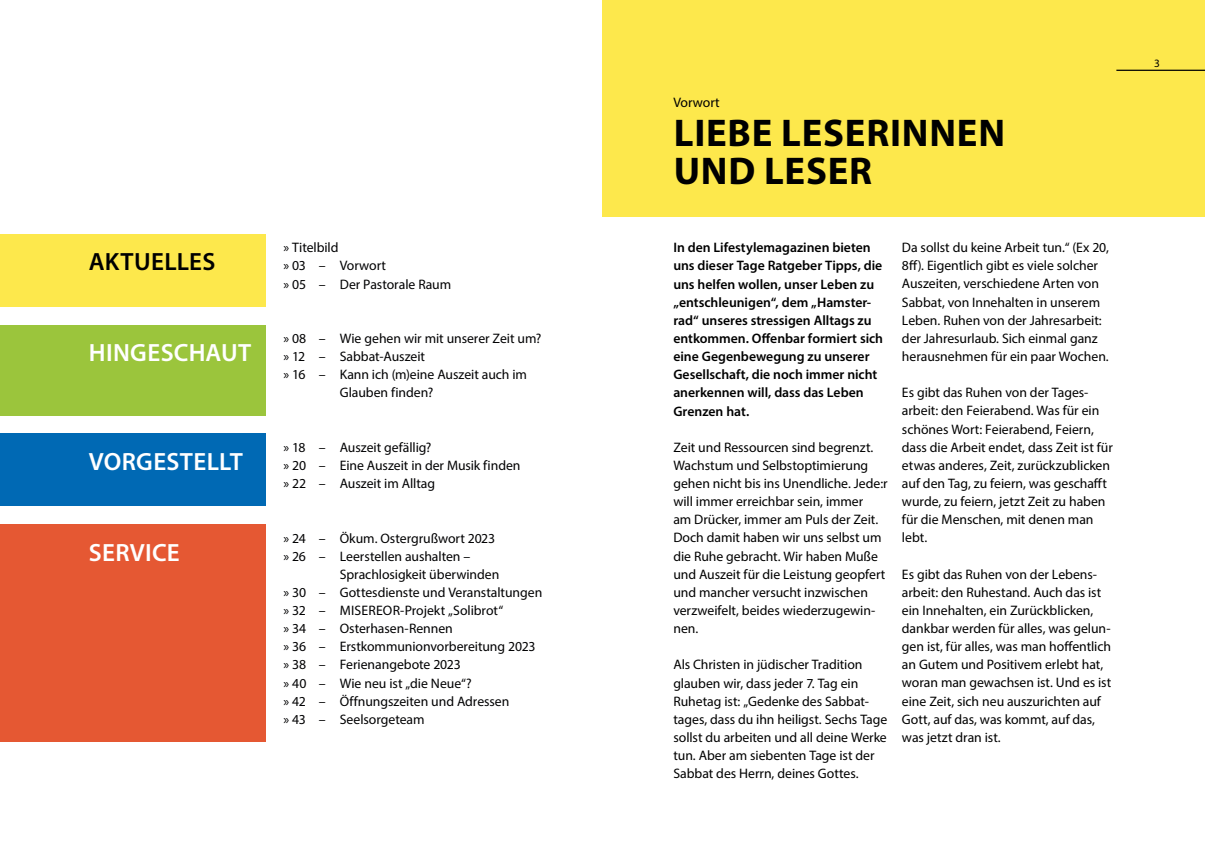
<style>
.page{position:relative;width:1205px;height:851px;background:#fff}
.page>*{position:absolute;margin:0;border:0;box-sizing:border-box;transform-origin:0 0}
.t1{font:700 38.75px/38.8px "Myriad Pro";letter-spacing:.02em;color:#000}
.t2{font:600 25px "Myriad Pro";letter-spacing:.015em;color:#fff}
.t3{font:600 25px "Myriad Pro";letter-spacing:.015em;color:#000}
.t4{font:13.75px/18.1px "Myriad Pro";letter-spacing:-.005em;color:#000}
.t5{font:13.75px/18.1px "Myriad Pro";letter-spacing:-.005em;color:#020203}
.t6{font:600 13.75px/18.1px "Myriad Pro";color:#000}
.t7{font:11.25px "Myriad Pro";color:#000}
</style>
<div class="page">
<div style="left:0;top:524px;width:266px;height:217px;background:#e55833"></div>
<div style="left:0;top:433px;width:266px;height:73px;background:#0069b4"></div>
<div style="left:0;top:325px;width:266px;height:90px;background:#9bc53c"></div>
<div style="left:0;top:234px;width:266px;height:72px;background:#fde84c"></div>
<div style="left:602px;top:0;width:603px;height:216px;background:#fde84c"></div>
<hr style="left:1116px;top:70px;width:89px;height:1px;background:#000">
<h2 class="t3" style="left:89px;top:246px;width:128px">AKTUELLES</h2>
<h2 class="t2" style="left:89px;top:337px;width:164px">HINGESCHAUT</h2>
<h2 class="t2" style="left:89px;top:445px;width:156px">VORGESTELLT</h2>
<h2 class="t2" style="left:89px;top:536px;width:92px">SERVICE</h2>
<p class="t5" style="left:283px;top:238px;width:169px">» Titelbild<br>» 03 – Vorwort<br>» 05 – Der Pastorale Raum</p>
<p class="t5" style="left:283px;top:329px;width:259px">» 08 – Wie gehen wir mit unserer Zeit um?</p>
<p class="t5" style="left:283px;top:347px;width:143px">» 12 – Sabbat-Auszeit</p>
<p class="t5" style="left:283px;top:365px;width:245px">» 16 – Kann ich (m)eine Auszeit auch im</p>
<p class="t5" style="left:340px;top:383px;width:95px">Glauben finden?</p>
<p class="t5" style="left:283px;top:438px;width:239px">» 18 – Auszeit gefällig?<br>» 20 – Eine Auszeit in der Musik finden » 22 – Auszeit im Alltag</p>
<p class="t5" style="left:283px;top:528px;width:213px">» 24 – Ökum. Ostergrußwort 2023</p>
<p class="t5" style="left:283px;top:546px;width:188px">» 26 – Leerstellen aushalten –</p>
<p class="t5" style="left:340px;top:564px;width:161px">Sprachlosigkeit überwinden</p>
<p class="t5" style="left:283px;top:583px;width:260px">» 30 – Gottesdienste und Veranstaltungen</p>
<p class="t5" style="left:283px;top:601px;width:221px">» 32 – MISEREOR-Projekt „Solibrot“</p>
<p class="t5" style="left:283px;top:619px;width:171px">» 34 – Osterhasen-Rennen</p>
<p class="t5" style="left:283px;top:637px;width:254px">» 36 – Erstkommunionvorbereitung 2023</p>
<p class="t5" style="left:283px;top:655px;width:179px">» 38 – Ferienangebote 2023</p>
<p class="t5" style="left:283px;top:673px;width:190px">» 40 – Wie neu ist „die Neue“?</p>
<p class="t5" style="left:283px;top:691px;width:227px">» 42 – Öffnungszeiten und Adressen</p>
<p class="t5" style="left:283px;top:709px;width:143px">» 43 – Seelsorgeteam</p>
<p class="t4" style="left:673px;top:93px;width:48px">Vorwort</p>
<h1 class="t1" style="left:674px;top:112px;width:333px">LIEBE LESERINNEN<br>UND LESER</h1>
<p class="t6" style="left:673px;top:238px;width:211px">In den Lifestylemagazinen bieten uns dieser Tage Ratgeber Tipps, die uns helfen wollen, unser Leben zu „entschleunigen“, dem „Hamster&shy;rad“ unseres stressigen Alltags zu entkommen. Offenbar formiert sich eine Gegenbewegung zu unserer<br>Gesellschaft, die noch immer nicht anerkennen will, dass das Leben<br>Grenzen hat.</p>
<p class="t4" style="left:673px;top:438px;width:216px">Zeit und Ressourcen sind begrenzt.<br>Wachstum und Selbstoptimierung gehen nicht bis ins Unendliche. Jede:r will immer erreichbar sein, immer<br>am Drücker, immer am Puls der Zeit.<br>Doch damit haben wir uns selbst um die Ruhe gebracht. Wir haben Muße und Auszeit für die Leistung geopfert und mancher versucht inzwischen verzweifelt, beides wiederzugewin&shy;nen.</p>
<p class="t4" style="left:673px;top:655px;width:215px">Als Christen in jüdischer Tradition glauben wir, dass jeder 7. Tag ein Ruhetag ist: „Gedenke des Sabbat&shy;tages, dass du ihn heiligst. Sechs Tage sollst du arbeiten und all deine Werke tun. Aber am siebenten Tage ist der Sabbat des Herrn, deines Gottes.</p>
<p class="t4" style="left:902px;top:238px;width:209px">Da sollst du keine Arbeit tun.“ (Ex 20, 8ff). Eigentlich gibt es viele solcher Auszeiten, verschiedene Arten von Sabbat, von Innehalten in unserem Leben. Ruhen von der Jahresarbeit: der Jahresurlaub. Sich einmal ganz herausnehmen für ein paar Wochen.</p>
<p class="t4" style="left:902px;top:383px;width:212px">Es gibt das Ruhen von der Tages&shy;arbeit: den Feierabend. Was für ein schönes Wort: Feierabend, Feiern, dass die Arbeit endet, dass Zeit ist für etwas anderes, Zeit, zurückzublicken auf den Tag, zu feiern, was geschafft wurde, zu feiern, jetzt Zeit zu haben für die Menschen, mit denen man lebt.</p>
<p class="t4" style="left:902px;top:564px;width:211px">Es gibt das Ruhen von der Lebens&shy;arbeit: den Ruhestand. Auch das ist ein Innehalten, ein Zurückblicken, dankbar werden für alles, was gelun&shy;gen ist, für alles, was man hoffentlich an Gutem und Positivem erlebt hat, woran man gewachsen ist. Und es ist eine Zeit, sich neu auszurichten auf Gott, auf das, was kommt, auf das, was jetzt dran ist.</p>
<p class="t7" style="left:1154px;top:56px;width:7px">3</p>
</div>
